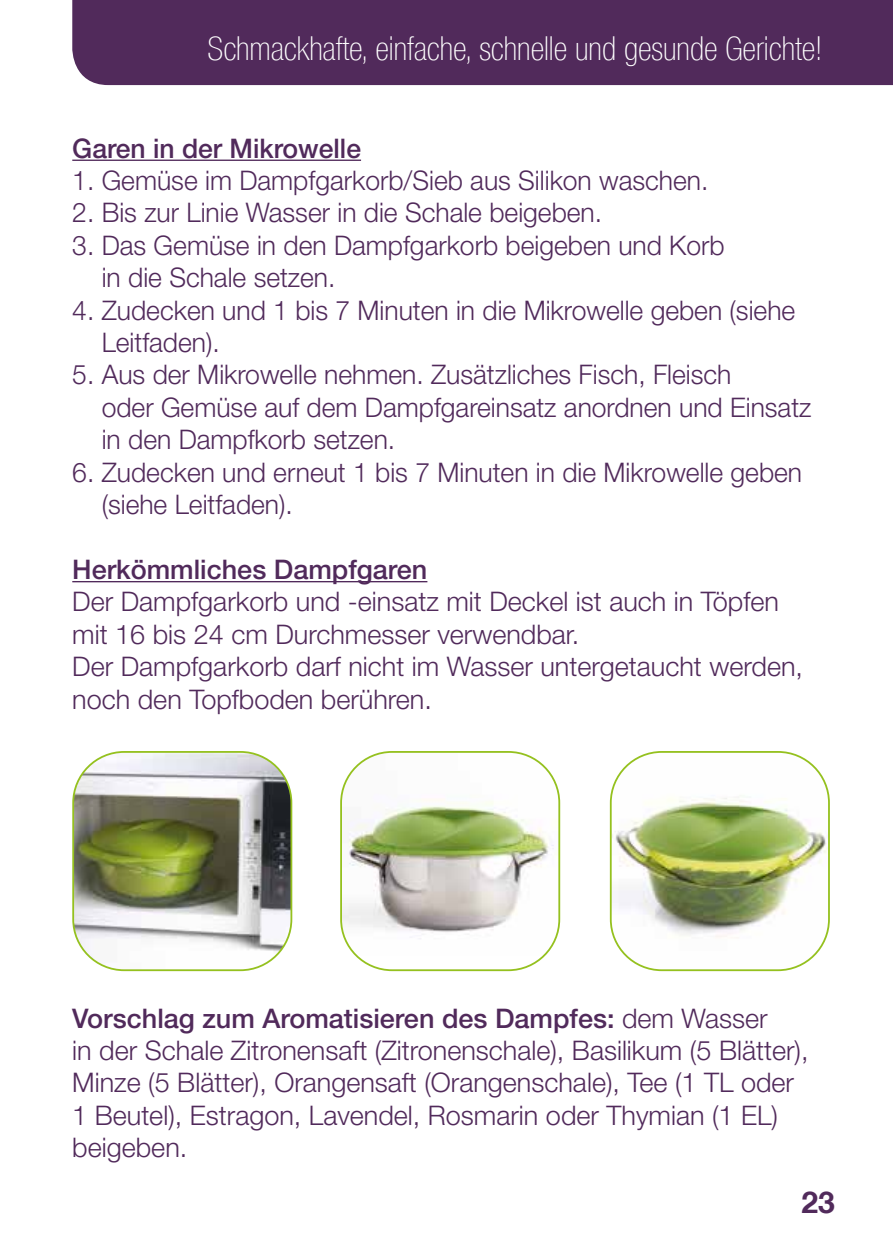
<style>
.page{position:relative;width:893px;height:1255px;background:#fff}
.page>*{position:absolute;margin:0;border:0;box-sizing:border-box;transform-origin:0 0}
.t1{font:100 condensed 33px "Helvetica Neue LT Com";color:#fff}
.t2{font:700 30px "Helvetica Neue LT Com";color:#512a5b}
.t3{font:300 27px/32.4px "Helvetica Neue LT Pro";color:#512a5b}
.t4{font:500 27px "Helvetica Neue LT Pro";color:#512a5b}
.s1{font-weight:500}
</style>
<div class="page">
<div style="left:72px;top:0;width:821px;height:85px;background:#512a5b"></div>
<hr style="left:72px;top:159px;width:289px;height:2px;background:#512a5b">
<hr style="left:72px;top:581px;width:355px;height:1px;background:#512a5b">
<img style="left:72px;top:751px;width:758px;height:221px">
<p class="t1" style="left:207px;top:29px;width:617px">Schmackhafte, einfache, schnelle und gesunde Gerichte!</p>
<p class="t4" style="left:72px;top:132px;width:290px">Garen in der Mikrowelle</p>
<p class="t3" style="left:72px;top:164px;width:638px">1. Gemüse im Dampfgarkorb/Sieb aus Silikon waschen.</p>
<p class="t3" style="left:72px;top:196px;width:531px">2. Bis zur Linie Wasser in die Schale beigeben.</p>
<p class="t3" style="left:102px;top:228px;width:624px;text-indent:-29px">3. Das Gemüse in den Dampfgarkorb beigeben und Korb in die Schale setzen.</p>
<p class="t3" style="left:102px;top:293px;width:695px;text-indent:-29px">4. Zudecken und 1 bis 7 Minuten in die Mikrowelle geben (siehe<br>Leitfaden).</p>
<p class="t3" style="left:102px;top:358px;width:711px;text-indent:-29px">5. Aus der Mikrowelle nehmen. Zusätzliches Fisch, Fleisch<br>oder Gemüse auf dem Dampfgareinsatz anordnen und Einsatz in den Dampfkorb setzen.</p>
<p class="t3" style="left:102px;top:455px;width:702px;text-indent:-29px">6. Zudecken und erneut 1 bis 7 Minuten in die Mikrowelle geben (siehe Leitfaden).</p>
<p class="t4" style="left:72px;top:553px;width:357px">Herkömmliches Dampfgaren</p>
<p class="t3" style="left:72px;top:585px;width:732px">Der Dampfgarkorb und -einsatz mit Deckel ist auch in Töpfen mit 16 bis 24 cm Durchmesser verwendbar.<br>Der Dampfgarkorb darf nicht im Wasser untergetaucht werden, noch den Topfboden berühren.</p>
<p class="t3" style="left:72px;top:1001px;width:738px"><span class="s1">Vorschlag zum Aromatisieren des Dampfes:</span> dem Wasser<br>in der Schale Zitronensaft (Zitronenschale), Basilikum (5 Blätter), Minze (5 Blätter), Orangensaft (Orangenschale), Tee (1 TL oder 1 Beutel), Estragon, Lavendel, Rosmarin oder Thymian (1 EL) beigeben.</p>
<p class="t2" style="left:801px;top:1182px;width:35px">23</p>
</div>
